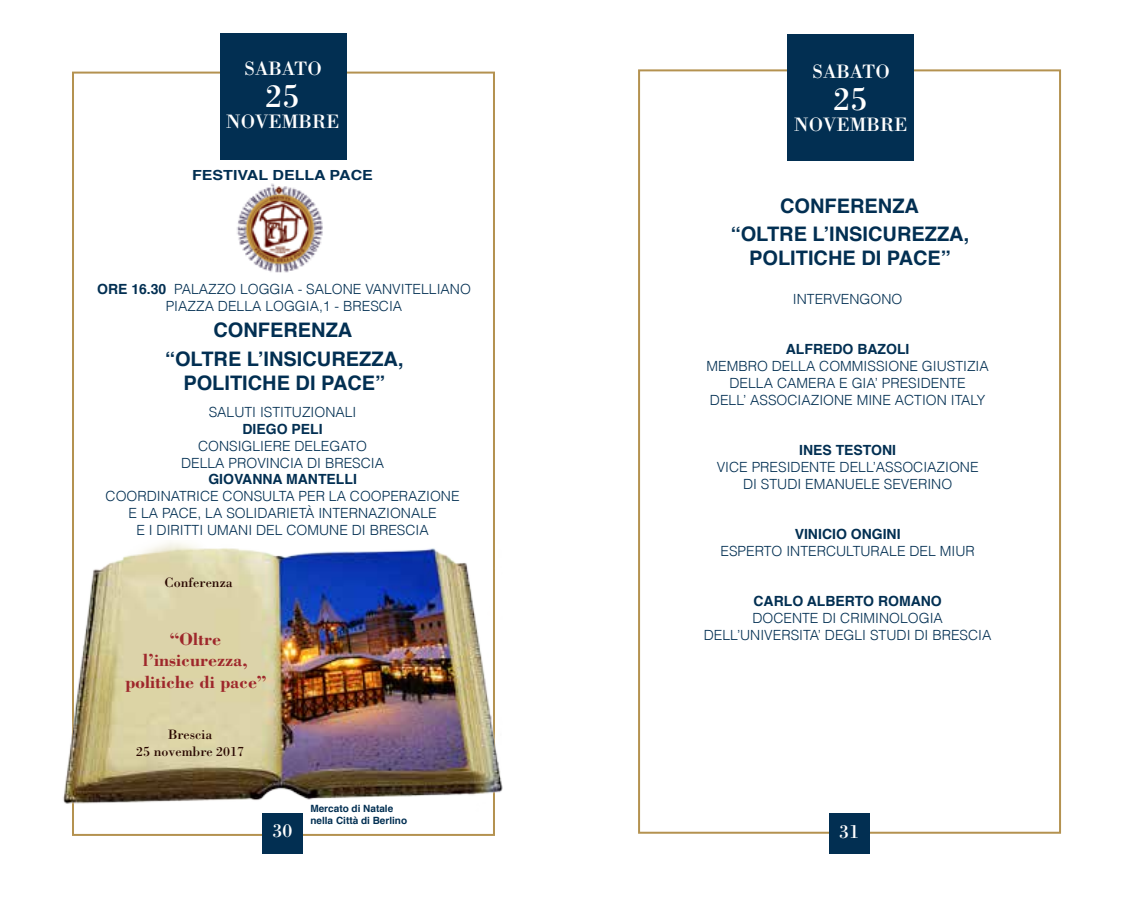
<style>
.page{position:relative;width:1134px;height:908px;background:#fff}
.page>*{position:absolute;margin:0;border:0;box-sizing:border-box;transform-origin:0 0}
.t1{font:34px "Bodoni";color:#fff}
.t2{font:700 20px/28.4px "Helvetica";color:#022f52;text-align:center}
.t3{font:20px "Bodoni";color:#fff}
.t4{font:700 18px/21.6px "Bodoni";color:#9e272b;text-align:center}
.t5{font:300 14px/16.8px "Helvetica";color:#022f52;text-align:center}
.t6{font:700 14px "Helvetica";color:#022f52}
.t7{font:14px/16.8px "Bodoni";color:#290700;text-align:center}
.t8{font:700 14px "Helvetica";color:#022f52;scale:1.15 1}
.t9{font:700 10px/12px "Helvetica";color:#022f52}
.s1{font-weight:700}
</style>
<div class="page">
<div style="left:220px;top:33px;width:127px;height:126px;background:#022f52"></div>
<div style="left:262px;top:813px;width:41px;height:40px;background:#022f52"></div>
<img style="left:63px;top:540px;width:440px;height:273px">
<img style="left:236px;top:183px;width:87px;height:90px">
<div style="left:638px;top:69px;width:423px;height:764px;border:2px solid #b49250"></div>
<div style="left:787px;top:34px;width:127px;height:127px;background:#022f52"></div>
<div style="left:829px;top:813px;width:41px;height:40px;background:#022f52"></div>
<h2 class="t3" style="left:244px;top:57px;width:79px">SABATO</h2>
<h2 class="t3" style="left:226px;top:109px;width:115px">NOVEMBRE</h2>
<h1 class="t1" style="left:265px;top:75px;width:35px">25</h1>
<p class="t8" style="left:192px;top:166px;width:159px">FESTIVAL DELLA PACE</p>
<p class="t5" style="left:97px;top:280px;width:375px"><span class="s1">ORE 16.30</span> PALAZZO LOGGIA - SALONE VANVITELLIANO<br>PIAZZA DELLA LOGGIA,1 - BRESCIA</p>
<h2 class="t2" style="left:165px;top:317px;width:240px">CONFERENZA<br>“OLTRE L’INSICUREZZA,</h2>
<h2 class="t2" style="left:183px;top:369px;width:203px">POLITICHE DI PACE”</h2>
<p class="t5" style="left:209px;top:403px;width:149px">SALUTI ISTITUZIONALI</p>
<p class="t6" style="left:243px;top:419px;width:82px">DIEGO PELI</p>
<p class="t5" style="left:181px;top:437px;width:205px">CONSIGLIERE DELEGATO<br>DELLA PROVINCIA DI BRESCIA</p>
<p class="t6" style="left:208px;top:469px;width:150px">GIOVANNA MANTELLI</p>
<p class="t5" style="left:106px;top:487px;width:355px">COORDINATRICE CONSULTA PER LA COOPERAZIONE<br>E LA PACE, LA SOLIDARIETÀ INTERNAZIONALE<br>E I DIRITTI UMANI DEL COMUNE DI BRESCIA</p>
<p class="t7" style="left:165px;top:573px;width:70px">Conferenza</p>
<p class="t4" style="left:125px;top:627px;width:143px">“Oltre l’insicurezza, politiche di pace”</p>
<p class="t7" style="left:136px;top:725px;width:110px">Brescia<br>25 novembre 2017</p>
<h2 class="t3" style="left:273px;top:817px;width:21px">30</h2>
<p class="t9" style="left:310px;top:802px;width:98px">Mercato di Natale nella Città di Berlino</p>
<h2 class="t3" style="left:812px;top:59px;width:79px">SABATO</h2>
<h2 class="t3" style="left:794px;top:112px;width:115px">NOVEMBRE</h2>
<h1 class="t1" style="left:833px;top:78px;width:35px">25</h1>
<h2 class="t2" style="left:731px;top:193px;width:240px;line-height:27.6px">CONFERENZA<br>“OLTRE L’INSICUREZZA,</h2>
<h2 class="t2" style="left:749px;top:245px;width:203px">POLITICHE DI PACE”</h2>
<p class="t5" style="left:793px;top:290px;width:111px">INTERVENGONO</p>
<p class="t6" style="left:786px;top:339px;width:125px">ALFREDO BAZOLI</p>
<p class="t5" style="left:706px;top:357px;width:284px">MEMBRO DELLA COMMISSIONE GIUSTIZIA<br>DELLA CAMERA E GIA’ PRESIDENTE<br>DELL’ ASSOCIAZIONE MINE ACTION ITALY</p>
<p class="t6" style="left:799px;top:440px;width:98px">INES TESTONI</p>
<p class="t5" style="left:717px;top:458px;width:263px">VICE PRESIDENTE DELL’ASSOCIAZIONE<br>DI STUDI EMANUELE SEVERINO</p>
<p class="t6" style="left:795px;top:524px;width:107px">VINICIO ONGINI</p>
<p class="t5" style="left:720px;top:542px;width:256px">ESPERTO INTERCULTURALE DEL MIUR</p>
<p class="t6" style="left:753px;top:591px;width:190px">CARLO ALBERTO ROMANO</p>
<p class="t5" style="left:704px;top:609px;width:289px">DOCENTE DI CRIMINOLOGIA<br>DELL’UNIVERSITA’ DEGLI STUDI DI BRESCIA</p>
<h2 class="t3" style="left:839px;top:819px;width:21px">31</h2>
</div>
